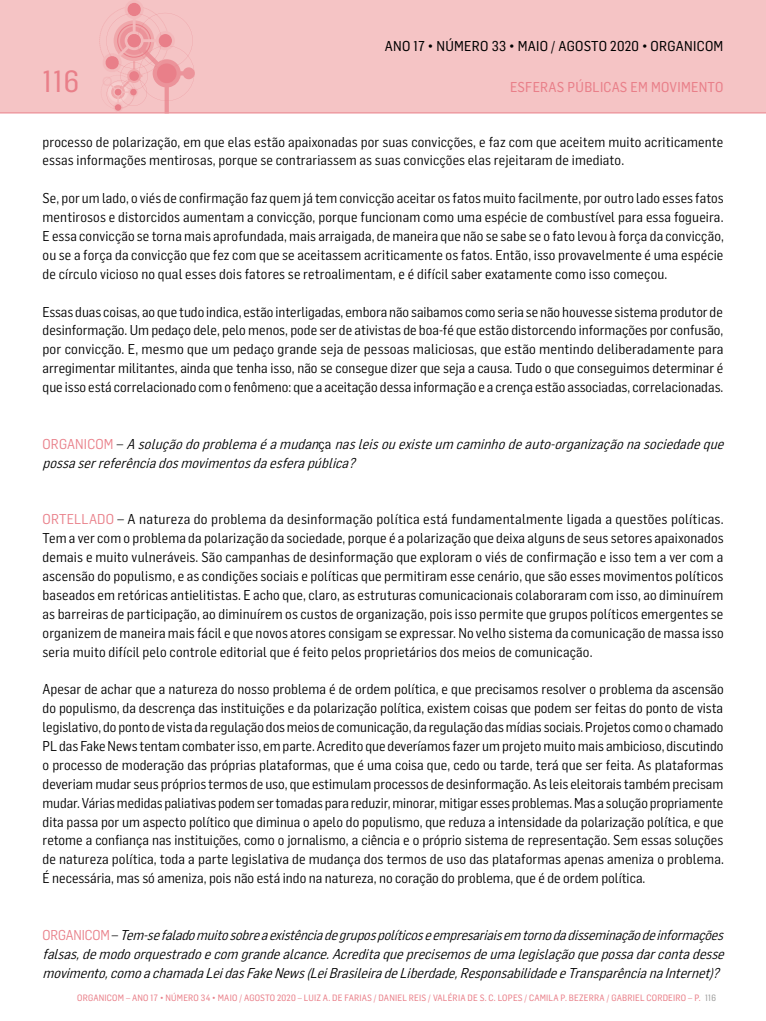
<style>
.page{position:relative;width:766px;height:1021px;background:#fff}
.page>*{position:absolute;margin:0;border:0;box-sizing:border-box;transform-origin:0 0}
.t1{font:30px "Flama Semicondensed Basic";color:#e97f89}
.t2{font:14px/18.9px "Flama Semicondensed";letter-spacing:.01em;color:#000;text-align:justify}
.t3{font:italic 14px/18.9px "Flama Semicondensed";color:#000}
.t4{font:14px "Flama Semicondensed Basic";letter-spacing:.02em;color:#000}
.t5{font:14px "Flama Semicondensed Basic";letter-spacing:.02em;color:#e97f89}
.t6{font:9px "Flama Semicondensed Basic";letter-spacing:.02em;color:#e97f89}
.s1{font-style:normal;color:#e97f89}
.s2{font-style:normal}
.s3{color:#e97f89}
.s4{color:#9d9d9c}
</style>
<div class="page">
<div style="left:0;top:0;width:765px;height:113px;background:#f5c4c5"></div>
<svg style="left:99px;top:0;width:96px;height:113px;background:#f2b4b7"></svg>
<h1 class="t1" style="left:43px;top:62px;width:38px">116</h1>
<p class="t4" style="left:384px;top:37px;width:340px">ANO 17 • NÚMERO 33 • MAIO / AGOSTO 2020 • ORGANICOM</p>
<p class="t5" style="left:510px;top:78px;width:215px">ESFERAS PÚBLICAS EM MOVIMENTO</p>
<p class="t2" style="left:43px;top:131px;width:682px">processo de polarização, em que elas estão apaixonadas por suas convicções, e faz com que aceitem muito acriticamente essas informações mentirosas, porque se contrariassem as suas convicções elas rejeitaram de imediato.</p>
<p class="t2" style="left:43px;top:188px;width:682px">Se, por um lado, o viés de confirmação faz quem já tem convicção aceitar os fatos muito facilmente, por outro lado esses fatos mentirosos e distorcidos aumentam a convicção, porque funcionam como uma espécie de combustível para essa fogueira.<br>E essa convicção se torna mais aprofundada, mais arraigada, de maneira que não se sabe se o fato levou à força da convicção, ou se a força da convicção que fez com que se aceitassem acriticamente os fatos. Então, isso provavelmente é uma espécie de círculo vicioso no qual esses dois fatores se retroalimentam, e é difícil saber exatamente como isso começou.</p>
<p class="t2" style="left:43px;top:301px;width:682px">Essas duas coisas, ao que tudo indica, estão interligadas, embora não saibamos como seria se não houvesse sistema produtor de desinformação. Um pedaço dele, pelo menos, pode ser de ativistas de boa-fé que estão distorcendo informações por confusão, por convicção. E, mesmo que um pedaço grande seja de pessoas maliciosas, que estão mentindo deliberadamente para arregimentar militantes, ainda que tenha isso, não se consegue dizer que seja a causa. Tudo o que conseguimos determinar é que isso está correlacionado com o fenômeno: que a aceitação dessa informação e a crença estão associadas, correlacionadas.</p>
<p class="t3" style="left:43px;top:434px;width:686px"><span class="s1">O R G A N I C O M</span> <span class="s2">–</span> A soluçãodoproblemaéamudan<span class="s2">ç a</span> nasleisouexisteum caminhodeauto-organizaçãonasociedadeque possaserreferênciadosmovimentosdaesferapública?</p>
<p class="t2" style="left:43px;top:509px;width:682px"><span class="s3">ORTELLADO</span> – A natureza do problema da desinformação política está fundamentalmente ligada a questões políticas.<br>Tem a ver com o problema da polarização da sociedade, porque é a polarização que deixa alguns de seus setores apaixonados demais e muito vulneráveis. São campanhas de desinformação que exploram o viés de confirmação e isso tem a ver com a ascensão do populismo, e as condições sociais e políticas que permitiram esse cenário, que são esses movimentos políticos baseados em retóricas antielitistas. E acho que, claro, as estruturas comunicacionais colaboraram com isso, ao diminuírem as barreiras de participação, ao diminuírem os custos de organização, pois isso permite que grupos políticos emergentes se organizem de maneira mais fácil e que novos atores consigam se expressar. No velho sistema da comunicação de massa isso seria muito difícil pelo controle editorial que é feito pelos proprietários dos meios de comunicação.</p>
<p class="t2" style="left:43px;top:679px;width:682px">Apesar de achar que a natureza do nosso problema é de ordem política, e que precisamos resolver o problema da ascensão do populismo, da descrença das instituições e da polarização política, existem coisas que podem ser feitas do ponto de vista legislativo, do ponto de vista da regulação dos meios de comunicação, da regulação das mídias sociais. Projetos como o chamado PL das Fake News tentam combater isso, em parte. Acredito que deveríamos fazer um projeto muito mais ambicioso, discutindo o processo de moderação das próprias plataformas, que é uma coisa que, cedo ou tarde, terá que ser feita. As plataformas deveriam mudar seus próprios termos de uso, que estimulam processos de desinformação. As leis eleitorais também precisam mudar. Várias medidas paliativas podem ser tomadas para reduzir, minorar, mitigar esses problemas. Mas a solução propriamente dita passa por um aspecto político que diminua o apelo do populismo, que reduza a intensidade da polarização política, e que retome a confiança nas instituições, como o jornalismo, a ciência e o próprio sistema de representação. Sem essas soluções de natureza política, toda a parte legislativa de mudança dos termos de uso das plataformas apenas ameniza o problema.<br>É necessária, mas só ameniza, pois não está indo na natureza, no coração do problema, que é de ordem política.</p>
<p class="t3" style="left:43px;top:924px;width:687px;text-align:justify"><span class="s1">O R G A N I C O M</span> <span class="s2">–</span> Tem-sefaladomuitosobreaexistênciadegrupospolíticoseempresariaisem tornodadisseminaçãodeinformações falsas,demodoorquestradoecom grandealcance.Acreditaqueprecisemosdeumalegislaçãoquepossadarcontadesse movimento,comoachamadaLeidasFakeNews(LeiBrasileiradeLiberdade,ResponsabilidadeeTransparêncianaInternet)?</p>
<p class="t6" style="left:77px;top:992px;width:640px">ORGANICOM – ANO 17 • NÚMERO 34 • MAIO / AGOSTO 2020 – LUIZ A. DE FARIAS / DANIEL REIS / VALÉRIA DE S. C. LOPES / CAMILA P. BEZERRA / GABRIEL CORDEIRO – P. <span class="s4">116</span></p>
</div>
